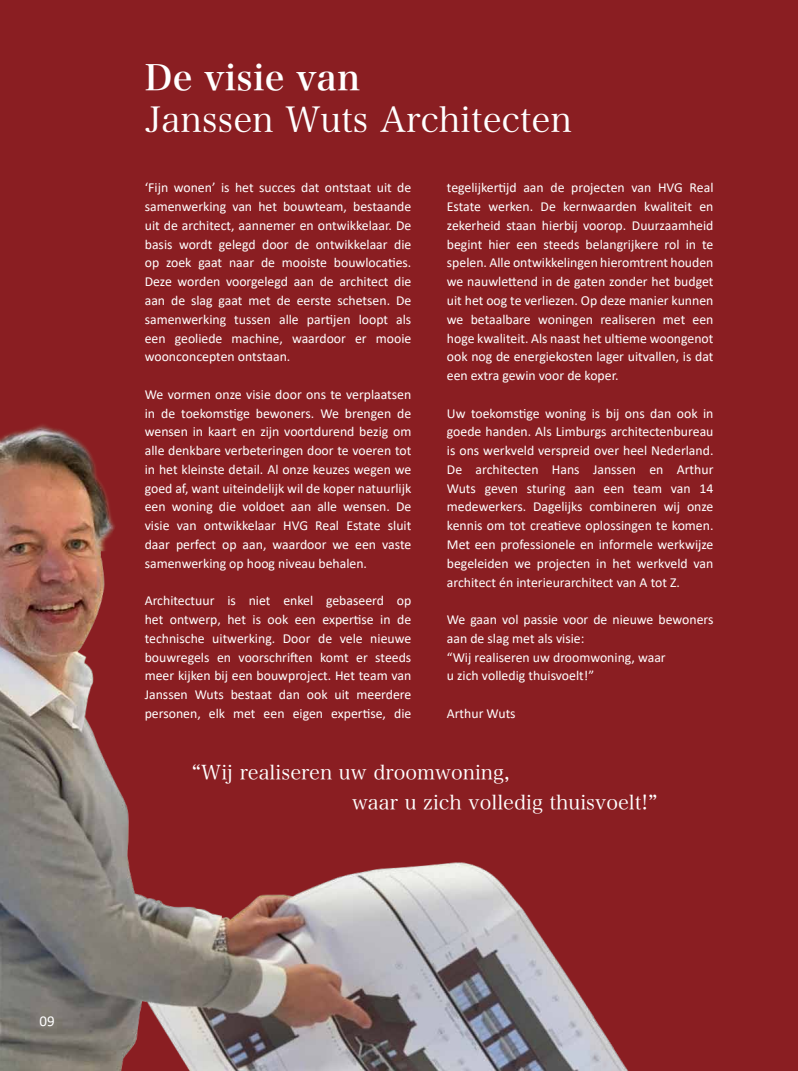
<style>
.page{position:relative;width:798px;height:1071px;background:#fff}
.page>*{position:absolute;margin:0;border:0;box-sizing:border-box;transform-origin:0 0}
.t1{font:35px "Hira Min Pro W3";color:#fff}
.t2{font:35px "Hira Min Pro W6";color:#fff}
.t3{font:20px/30px "Hira Min Pro W3";color:#fff}
.t4{font:15px "Calibri";color:#fff}
.t5{font:13.75px/18.8px "Calibri";color:#fff;text-align:justify}
</style>
<div class="page">
<div style="left:0;top:0;width:797px;height:1070px;background:#8a1e22"></div>
<img style="left:0;top:424px;width:628px;height:646px">
<p class="t4" style="left:40px;top:1010px;width:17px">09</p>
<h1 class="t2" style="left:145px;top:47px;width:217px">De visie van</h1>
<h1 class="t1" style="left:145px;top:90px;width:428px">Janssen Wuts Architecten</h1>
<p class="t5" style="left:145px;top:178px;width:268px">‘Fijn wonen’ is het succes dat ontstaat uit de samenwerking van het bouwteam, bestaande uit de architect, aannemer en ontwikkelaar. De basis wordt gelegd door de ontwikkelaar die op zoek gaat naar de mooiste bouwlocaties.<br>Deze worden voorgelegd aan de architect die aan de slag gaat met de eerste schetsen. De samenwerking tussen alle partijen loopt als een geoliede machine, waardoor er mooie woonconcepten ontstaan.</p>
<p class="t5" style="left:145px;top:384px;width:268px">We vormen onze visie door ons te verplaatsen in de toekomstige bewoners. We brengen de wensen in kaart en zijn voortdurend bezig om alle denkbare verbeteringen door te voeren tot in het kleinste detail. Al onze keuzes wegen we goed af, want uiteindelijk wil de koper natuurlijk een woning die voldoet aan alle wensen. De visie van ontwikkelaar HVG Real Estate sluit daar perfect op aan, waardoor we een vaste samenwerking op hoog niveau behalen.</p>
<p class="t5" style="left:145px;top:591px;width:268px">Architectuur is niet enkel gebaseerd op het ontwerp, het is ook een expertise in de technische uitwerking. Door de vele nieuwe bouwregels en voorschriften komt er steeds meer kijken bij een bouwproject. Het team van Janssen Wuts bestaat dan ook uit meerdere personen, elk met een eigen expertise, die</p>
<p class="t5" style="left:446px;top:178px;width:268px">tegelijkertijd aan de projecten van HVG Real Estate werken. De kernwaarden kwaliteit en zekerheid staan hierbij voorop. Duurzaamheid begint hier een steeds belangrijkere rol in te spelen. Alle ontwikkelingen hieromtrent houden we nauwlettend in de gaten zonder het budget uit het oog te verliezen. Op deze manier kunnen we betaalbare woningen realiseren met een hoge kwaliteit. Als naast het ultieme woongenot ook nog de energiekosten lager uitvallen, is dat een extra gewin voor de koper.</p>
<p class="t5" style="left:446px;top:403px;width:268px">Uw toekomstige woning is bij ons dan ook in goede handen. Als Limburgs architectenbureau is ons werkveld verspreid over heel Nederland.<br>De architecten Hans Janssen en Arthur Wuts geven sturing aan een team van 14 medewerkers. Dagelijks combineren wij onze kennis om tot creatieve oplossingen te komen.<br>Met een professionele en informele werkwijze begeleiden we projecten in het werkveld van architect én interieurarchitect van A tot Z.</p>
<p class="t5" style="left:446px;top:609px;width:268px;text-align:left">We gaan vol passie voor de nieuwe bewoners aan de slag met als visie:<br>“Wij realiseren uw droomwoning, waar<br>u zich volledig thuisvoelt!”</p>
<p class="t5" style="left:446px;top:703px;width:70px">Arthur Wuts</p>
<h2 class="t3" style="left:352px;top:755px;width:307px;text-indent:-160px">“Wij realiseren uw droomwoning,<br>waar u zich volledig thuisvoelt!”</h2>
</div>
